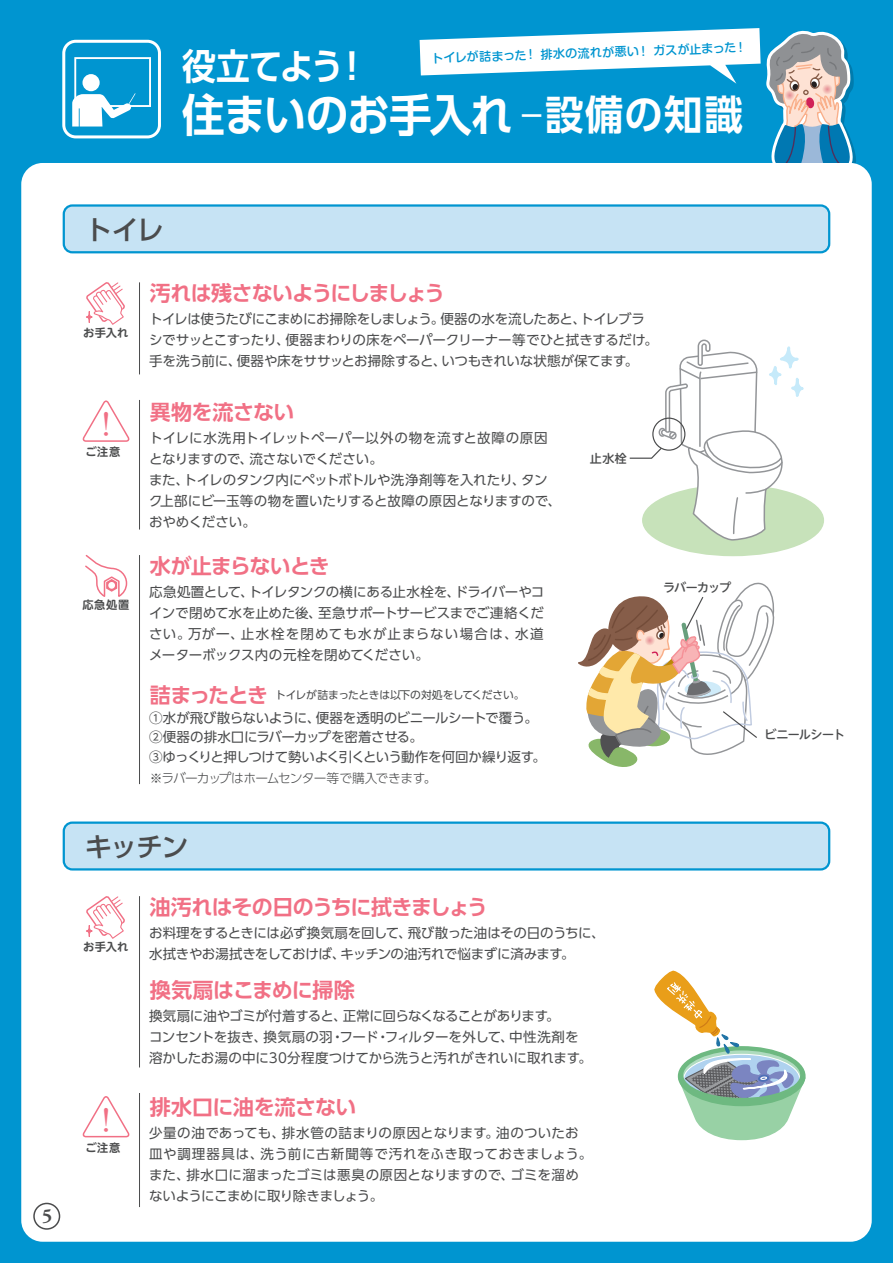
<style>
.page{position:relative;width:893px;height:1263px;background:#0095d0}
.page>*{position:absolute;margin:0;border:0;box-sizing:border-box;transform-origin:0 0}
.t1{font:700 45px "UD Shin Go Pro De";letter-spacing:-.035em;color:#fff;scale:.95 1}
.t2{font:700 36px "UD Shin Go Pro De";letter-spacing:-.06em;color:#fff;scale:.94 1}
.t3{font:30px "DF Kai Sho Md MP RKSJ H";color:#f17085}
.t4{font:500 27px "UD Shin Go Pro";letter-spacing:-.06em;color:#4b4c4d}
.t5{font:700 21px "UD Shin Go Pro De";letter-spacing:-.03em;color:#f17085}
.t6{font:700 21px "UD Shin Go Pro De";letter-spacing:-.065em;color:#f17085}
.t7{font:700 21px "UD Shin Go Pro De";letter-spacing:-.05em;color:#f17085}
.t8{font:700 19.5px "Adobe Garamond Pro";color:#4b4c4d}
.t9{font:13.5px/21px "UD Shin Go Pro";letter-spacing:-.015em;color:#4b4c4d}
.t10{font:13.5px/21px "UD Shin Go Pro";letter-spacing:.015em;color:#4b4c4d}
.t11{font:300 12.75px "UD Shin Go Pro";letter-spacing:-.055em;color:#4b4c4d}
.t12{font:500 12px "Shin M Go Pro";color:#0095d0}
.t13{font:500 12px "UD Shin M Go Pro";letter-spacing:-.055em;color:#4b4c4d}
.t14{font:700 11.25px "UD Shin M Go Pro De";letter-spacing:.04em;color:#4b4c4d}
.t15{font:10.8px "UD Shin Go Pro";letter-spacing:-.025em;color:#4b4c4d}
.s1{font-family:"UD Shin Go Pro";font-weight:300;font-size:40.5px}
.s2{font-size:40.5px}
.s3{font-family:"UD Shin Go Pro De";font-weight:700;font-size:21px;color:#f17085}
</style>
<div class="page">
<div style="left:21px;top:163px;width:851px;height:1079px;background:#fff;border-radius:21px"></div>
<div style="left:64px;top:205px;width:765px;height:47px;background:#c6e3f4;border-radius:9px"></div>
<div style="left:63px;top:204px;width:767px;height:49px;border:2px solid #0095d0;border-radius:9px"></div>
<div style="left:64px;top:823px;width:765px;height:46px;background:#c6e3f4;border-radius:9px"></div>
<div style="left:63px;top:821px;width:767px;height:49px;border:2px solid #0095d0;border-radius:9px"></div>
<svg style="left:420px;top:28px;width:436px;height:135px"></svg>
<div style="left:62px;top:40px;width:99px;height:98px;border:3px solid #fff;border-radius:12px"></div>
<svg style="left:72px;top:57px;width:79px;height:70px"></svg>
<svg style="left:86px;top:282px;width:39px;height:43px"></svg>
<svg style="left:86px;top:896px;width:39px;height:43px"></svg>
<svg style="left:82px;top:400px;width:48px;height:42px"></svg>
<svg style="left:82px;top:1096px;width:48px;height:42px"></svg>
<svg style="left:85px;top:555px;width:43px;height:42px"></svg>
<hr style="left:139px;top:282px;width:1px;height:92px;background:#4b4c4d">
<hr style="left:139px;top:896px;width:1px;height:171px;background:#4b4c4d">
<hr style="left:139px;top:1093px;width:1px;height:114px;background:#4b4c4d">
<hr style="left:139px;top:400px;width:1px;height:129px;background:#4b4c4d">
<hr style="left:139px;top:555px;width:1px;height:229px;background:#4b4c4d">
<div style="left:33px;top:1203px;width:27px;height:27px;border:2px solid #4b4c4d;border-radius:50%"></div>
<div style="left:643px;top:485px;width:180px;height:70px;background:#c7e2ba;border-radius:50%"></div>
<svg style="left:654px;top:970px;width:152px;height:171px"></svg>
<svg style="left:578px;top:339px;width:227px;height:428px"></svg>
<p class="t12" style="left:431px;top:48px;width:317px;rotate:-2deg">トイレが詰まった！ 排水の流れが悪い！ ガスが止まった！</p>
<p class="t2" style="left:182px;top:37px;width:200px">役立てよう！</p>
<p class="t1" style="left:182px;top:78px;width:592px">住まいのお手入れ <span class="s1">ー</span><span class="s2">設備の知識</span></p>
<p class="t8" style="left:42px;top:1205px;width:12px">5</p>
<p class="t4" style="left:85px;top:207px;width:80px">トイレ</p>
<p class="t14" style="left:83px;top:324px;width:47px">お手入れ</p>
<p class="t3" style="left:91px;top:409px;width:31px">！</p>
<p class="t14" style="left:86px;top:443px;width:36px">ご注意</p>
<p class="t14" style="left:82px;top:596px;width:48px">応急処置</p>
<p class="t6" style="left:150px;top:276px;width:297px">汚れは残さないようにしましょう</p>
<p class="t9" style="left:149px;top:308px;width:510px">トイレは使うたびにこまめにお掃除をしましょう。便器の水を流したあと、トイレブラシでサッとこすったり、便器まわりの床をペーパークリーナー等でひと拭きするだけ。手を洗う前に、便器や床をササッとお掃除すると、いつもきれいな状態が保てます。</p>
<p class="t5" style="left:150px;top:395px;width:146px">異物を流さない</p>
<p class="t9" style="left:149px;top:427px;width:413px">トイレに水洗用トイレットペーパー以外の物を流すと故障の原因となりますので、流さないでください。<br>また、トイレのタンク内にペットボトルや洗浄剤等を入れたり、タンク上部にビー玉等の物を置いたりすると故障の原因となりますので、おやめください。</p>
<p class="t7" style="left:150px;top:549px;width:182px">水が止まらないとき</p>
<p class="t9" style="left:149px;top:581px;width:397px;text-align:justify">応急処置として、トイレタンクの横にある止水栓を、ドライバーやコインで閉めて水を止めた後、至急サポートサービスまでご連絡ください。万が一、止水栓を閉めても水が止まらない場合は、水道メーターボックス内の元栓を閉めてください。</p>
<p class="t15" style="left:150px;top:686px;width:376px"><span class="s3">詰まったとき</span> トイレが詰まったときは以下の対処をしてください。</p>
<p class="t9" style="left:149px;top:707px;width:398px;line-height:19.5px">①水が飛び散らないように、便器を透明のビニールシートで覆う。<br>②便器の排水口にラバーカップを密着させる。<br>③ゆっくりと押しつけて勢いよく引くという動作を何回か繰り返す。</p>
<p class="t11" style="left:150px;top:767px;width:288px">※ラバーカップはホームセンター等で購入できます。</p>
<p class="t13" style="left:590px;top:449px;width:38px">止水栓</p>
<p class="t13" style="left:663px;top:577px;width:70px">ラバーカップ</p>
<p class="t4" style="left:85px;top:824px;width:105px">キッチン</p>
<p class="t14" style="left:83px;top:938px;width:47px">お手入れ</p>
<p class="t3" style="left:91px;top:1104px;width:31px">！</p>
<p class="t14" style="left:86px;top:1138px;width:36px">ご注意</p>
<p class="t5" style="left:150px;top:890px;width:339px">油汚れはその日のうちに拭きましょう</p>
<p class="t9" style="left:149px;top:922px;width:457px">お料理をするときには必ず換気扇を回して、飛び散った油はその日のうちに、水拭きやお湯拭きをしておけば、キッチンの油汚れで悩まずに済みます。</p>
<p class="t5" style="left:150px;top:973px;width:206px">換気扇はこまめに掃除</p>
<p class="t9" style="left:149px;top:1005px;width:444px">換気扇に油やゴミが付着すると、正常に回らなくなることがあります。<br>コンセントを抜き、換気扇の羽・フード・フィルターを外して、中性洗剤を溶かしたお湯の中に30分程度つけてから洗うと汚れがきれいに取れます。</p>
<p class="t5" style="left:150px;top:1090px;width:208px">排水口に油を流さない</p>
<p class="t10" style="left:149px;top:1122px;width:445px">少量の油であっても、排水管の詰まりの原因となります。油のついたお皿や調理器具は、洗う前に古新聞等で汚れをふき取っておきましょう。また、排水口に溜まったゴミは悪臭の原因となりますので、ゴミを溜めないようにこまめに取り除きましょう。</p>
<p class="t13" style="left:764px;top:725px;width:82px">ビニールシート</p>
</div>
